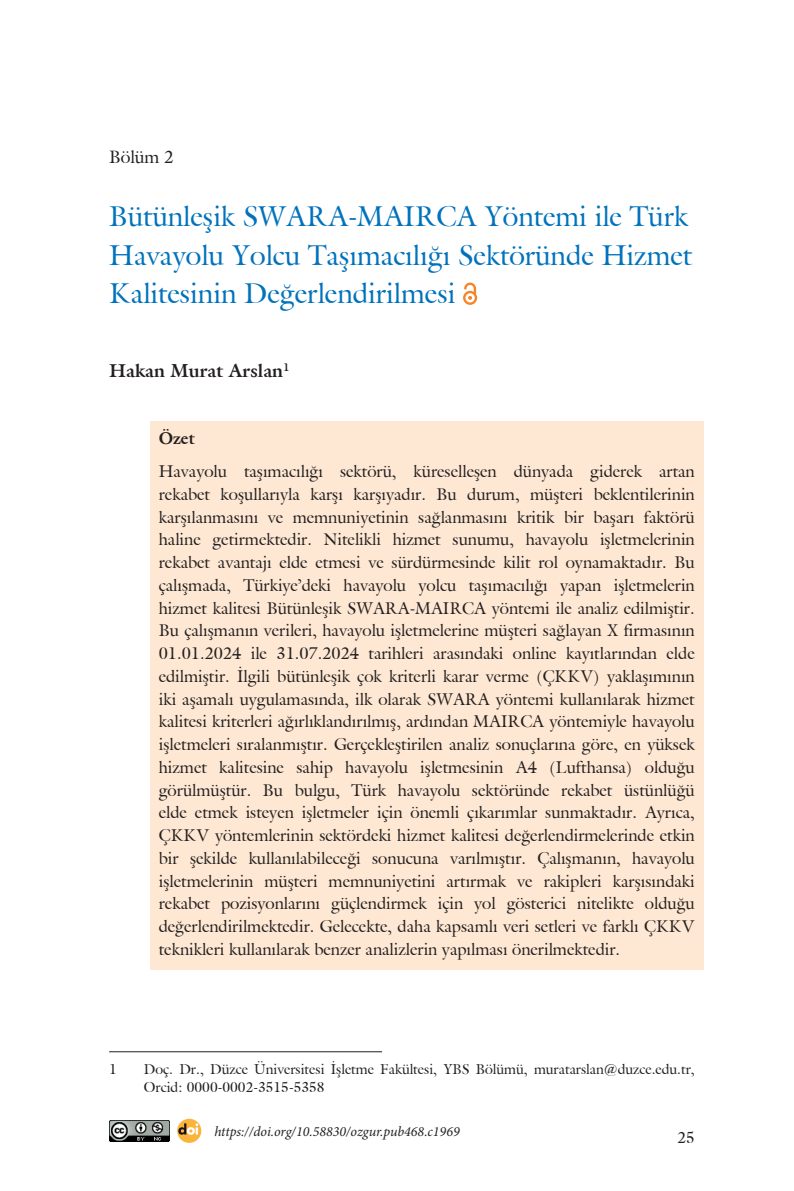
<style>
.page{position:relative;width:794px;height:1191px;background:#fff}
.page>*{position:absolute;margin:0;border:0;box-sizing:border-box;transform-origin:0 0}
.t1{font:28px/38.5px "Galliard IT Cby BT";color:#0072bc}
.t2{font:700 18.38px "Galliard IT Cby BT";color:#231f20}
.t3{font:17.5px "Galliard IT Cby BT";color:#231f20}
.t4{font:16.62px/22.8px "Galliard IT Cby BT";color:#231f20;text-align:justify}
.t5{font:700 16.62px "Galliard IT Cby BT";color:#231f20}
.t6{font:15.75px "Galliard IT Cby BT";color:#231f20}
.t7{font:14px/17.5px "Galliard IT Cby BT";color:#231f20}
.t8{font:italic 14px "Minion Pro";color:#231f20}
</style>
<div class="page">
<div style="left:150px;top:422px;width:554px;height:548px;background:#fee8d3"></div>
<svg style="left:463px;top:282px;width:14px;height:23px"></svg>
<hr style="left:109px;top:1051px;width:273px;height:1px;background:#231f20">
<img style="left:109px;top:1120px;width:60px;height:21px">
<svg style="left:177px;top:1118px;width:24px;height:24px"></svg>
<svg style="left:178px;top:1123px;width:20px;height:11px"></svg>
<p class="t3" style="left:109px;top:145px;width:66px">Bölüm 2</p>
<h1 class="t1" style="left:109px;top:197px;width:584px">Bütünleşik SWARA-MAIRCA Yöntemi ile Türk<br>Havayolu Yolcu Taşımacılığı Sektöründe Hizmet<br>Kalitesinin Değerlendirilmesi</h1>
<p class="t2" style="left:109px;top:359px;width:182px">Hakan Murat Arslan<sup>1</sup></p>
<p class="t5" style="left:159px;top:428px;width:38px">Özet</p>
<p class="t4" style="left:159px;top:460px;width:537px">Havayolu taşımacılığı sektörü, küreselleşen dünyada giderek artan rekabet koşullarıyla karşı karşıyadır. Bu durum, müşteri beklentilerinin karşılanmasını ve memnuniyetinin sağlanmasını kritik bir başarı faktörü haline getirmektedir. Nitelikli hizmet sunumu, havayolu işletmelerinin rekabet avantajı elde etmesi ve sürdürmesinde kilit rol oynamaktadır. Bu çalışmada, Türkiye’deki havayolu yolcu taşımacılığı yapan işletmelerin hizmet kalitesi Bütünleşik SWARA-MAIRCA yöntemi ile analiz edilmiştir.<br>Bu çalışmanın verileri, havayolu işletmelerine müşteri sağlayan X firmasının 01.01.2024 ile 31.07.2024 tarihleri arasındaki online kayıtlarından elde edilmiştir. İlgili bütünleşik çok kriterli karar verme (ÇKKV) yaklaşımının iki aşamalı uygulamasında, ilk olarak SWARA yöntemi kullanılarak hizmet kalitesi kriterleri ağırlıklandırılmış, ardından MAIRCA yöntemiyle havayolu işletmeleri sıralanmıştır. Gerçekleştirilen analiz sonuçlarına göre, en yüksek hizmet kalitesine sahip havayolu işletmesinin A4 (Lufthansa) olduğu görülmüştür. Bu bulgu, Türk havayolu sektöründe rekabet üstünlüğü elde etmek isteyen işletmeler için önemli çıkarımlar sunmaktadır. Ayrıca, ÇKKV yöntemlerinin sektördeki hizmet kalitesi değerlendirmelerinde etkin bir şekilde kullanılabileceği sonucuna varılmıştır. Çalışmanın, havayolu işletmelerinin müşteri memnuniyetini artırmak ve rakipleri karşısındaki rekabet pozisyonlarını güçlendirmek için yol gösterici nitelikte olduğu değerlendirilmektedir. Gelecekte, daha kapsamlı veri setleri ve farklı ÇKKV teknikleri kullanılarak benzer analizlerin yapılması önerilmektedir.</p>
<p class="t7" style="left:109px;top:1060px;width:9px">1</p>
<p class="t7" style="left:144px;top:1060px;width:552px">Doç. Dr., Düzce Üniversitesi İşletme Fakültesi, YBS Bölümü, muratarslan@duzce.edu.tr,<br>Orcid: 0000-0002-3515-5358</p>
<p class="t8" style="left:214px;top:1121px;width:247px">https://doi.org/10.58830/ozgur.pub468.c1969</p>
<p class="t6" style="left:677px;top:1127px;width:19px">25</p>
</div>
